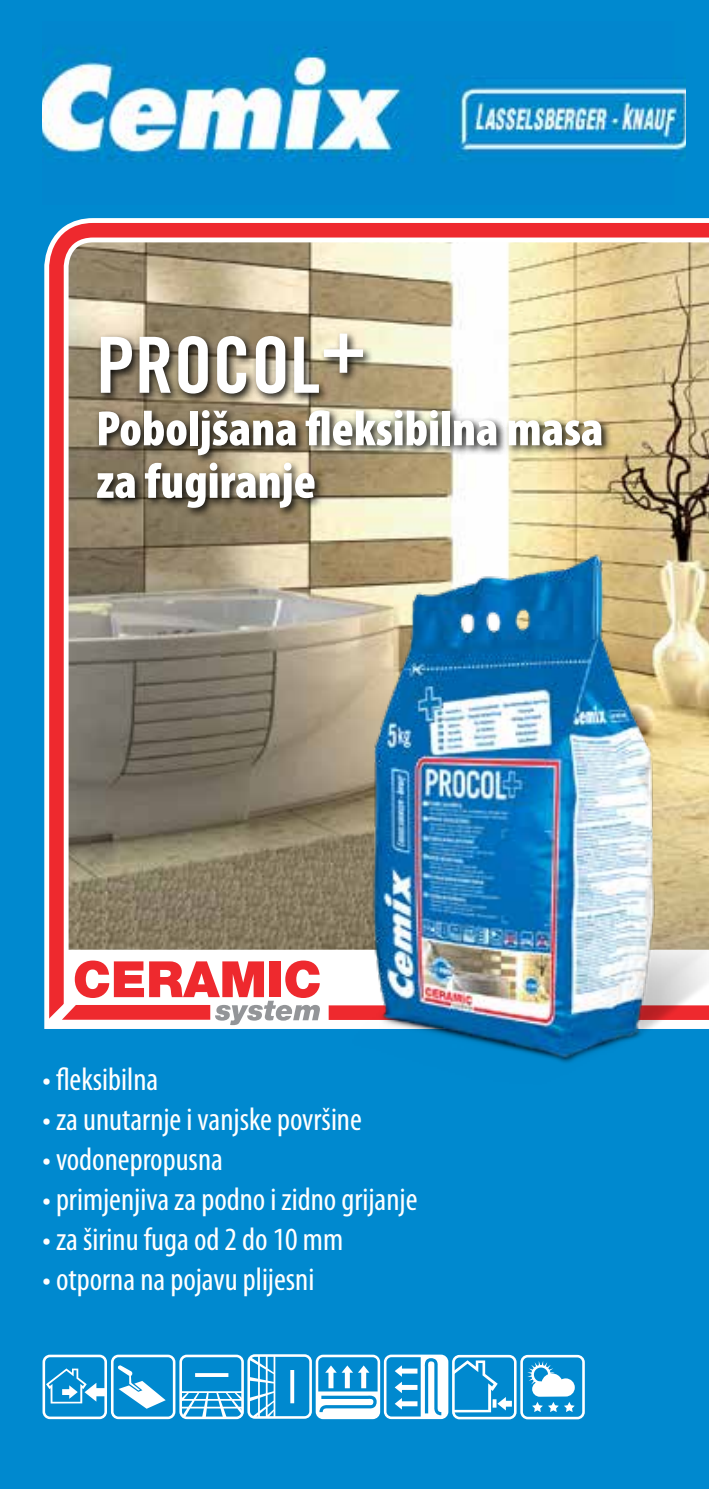
<style>
.page{position:relative;width:709px;height:1489px;background:#fff}
.page>*{position:absolute;margin:0;border:0;box-sizing:border-box;transform-origin:0 0}
.t1{font:77.5px "Trade Gothic LT Std Bd Cn 20";color:#fff}
.t2{font:900 condensed 50px/52.5px "Myriad Pro";color:#fff}
.t3{font:condensed 32.5px "Myriad Pro";color:#fff}
</style>
<div class="page">
<div style="left:0;top:0;width:709px;height:1488px;background:#0089cf"></div>
<svg style="left:195px;top:1373px;width:33px;height:3px"></svg>
<div style="left:179px;top:1354px;width:65px;height:64px;border:3px solid #fff;border-radius:6px"></div>
<svg style="left:180px;top:1390px;width:63px;height:26px"></svg>
<div style="left:43px;top:1354px;width:64px;height:64px;border:3px solid #fff;border-radius:6px"></div>
<svg style="left:46px;top:1368px;width:60px;height:35px"></svg>
<div style="left:384px;top:1354px;width:64px;height:64px;border:3px solid #fff;border-radius:6px"></div>
<svg style="left:395px;top:1355px;width:52px;height:62px"></svg>
<svg style="left:290px;top:1370px;width:4px;height:33px"></svg>
<div style="left:247px;top:1354px;width:65px;height:64px;border:3px solid #fff;border-radius:6px"></div>
<svg style="left:249px;top:1354px;width:26px;height:63px"></svg>
<div style="left:111px;top:1354px;width:64px;height:64px;border:3px solid #fff;border-radius:6px"></div>
<svg style="left:118px;top:1365px;width:48px;height:43px"></svg>
<div style="left:316px;top:1354px;width:64px;height:64px;border:3px solid #fff;border-radius:6px"></div>
<svg style="left:317px;top:1365px;width:62px;height:52px"></svg>
<div style="left:520px;top:1354px;width:65px;height:65px;border:3px solid #fff;border-radius:6px"></div>
<svg style="left:527px;top:1361px;width:48px;height:50px"></svg>
<div style="left:452px;top:1354px;width:64px;height:65px;border:3px solid #fff;border-radius:6px"></div>
<svg style="left:453px;top:1360px;width:59px;height:52px"></svg>
<svg style="left:49px;top:223px;width:660px;height:737px"></svg>
<svg style="left:46px;top:960px;width:110px;height:65px"></svg>
<div style="left:93px;top:330px;width:520px;height:189px;background:#000;opacity:.9"></div>
<img style="left:156px;top:409px;width:553px;height:654px">
<img style="left:42px;top:47px;width:643px;height:115px">
<h1 class="t1" style="left:96px;top:318px;width:272px">PROCOL+</h1>
<h2 class="t2" style="left:96px;top:401px;width:508px">Poboljšana fleksibilna masa za fugiranje</h2>
<p class="t3" style="left:43px;top:1061px;width:117px">• fleksibilna</p>
<p class="t3" style="left:43px;top:1101px;width:321px">• za unutarnje i vanjske površine</p>
<p class="t3" style="left:43px;top:1141px;width:182px">• vodonepropusna</p>
<p class="t3" style="left:43px;top:1181px;width:376px">• primjenjiva za podno i zidno grijanje</p>
<p class="t3" style="left:43px;top:1221px;width:302px">• za širinu fuga od 2 do 10 mm</p>
<p class="t3" style="left:43px;top:1261px;width:273px">• otporna na pojavu plijesni</p>
</div>
